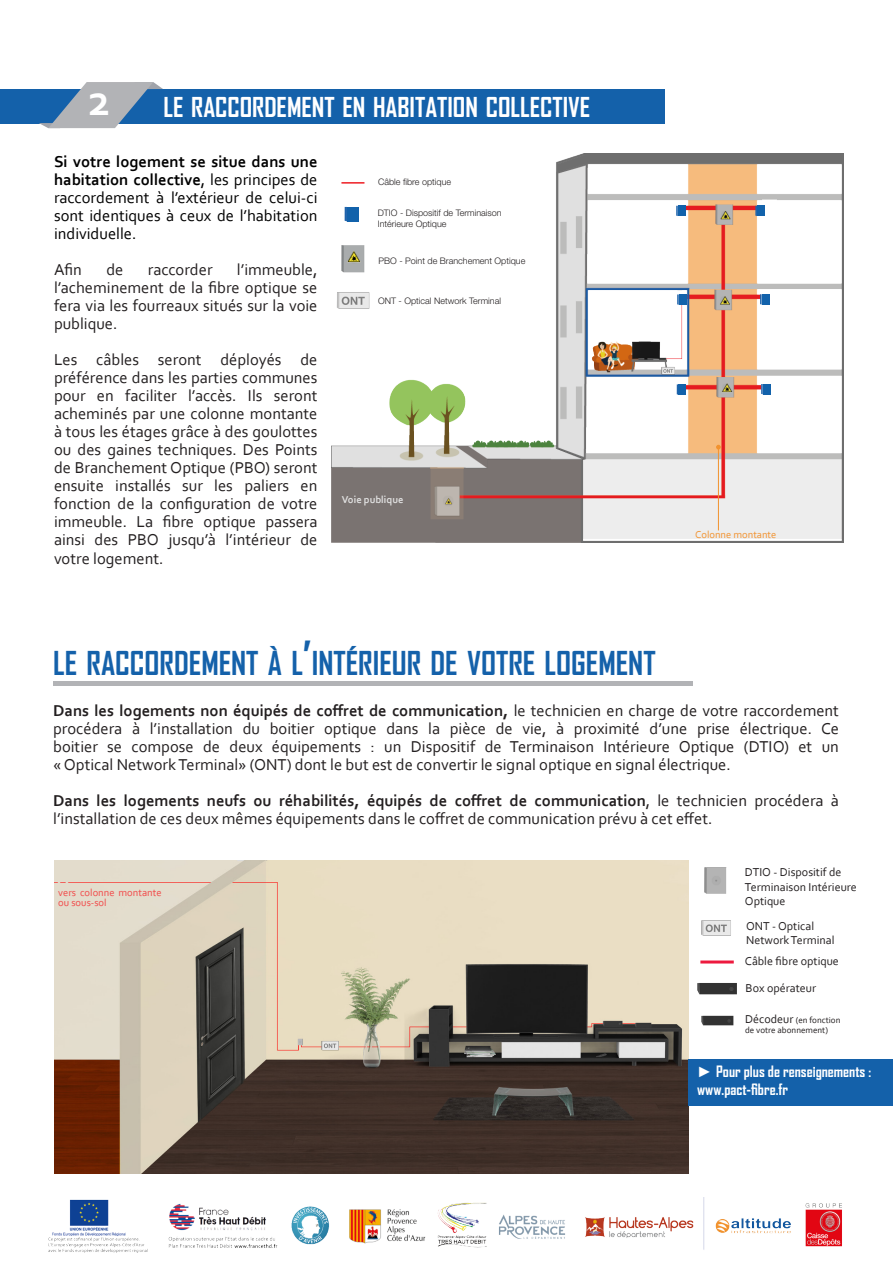
<style>
.page{position:relative;width:893px;height:1263px;background:#fff}
.page>*{position:absolute;margin:0;border:0;box-sizing:border-box;transform-origin:0 0}
.t1{font:700 45px "Corbel";color:#fff}
.t2{font:700 31.5px "Agency FB";color:#1461aa}
.t3{font:700 26.25px "Agency FB";color:#fff}
.t4{font:16.5px/18.1px "Corbel";color:#231f20;text-align:justify}
.t5{font:16.5px/18px "Corbel";color:#000;text-align:justify}
.t6{font:700 15px "Agency FB";color:#fff}
.t7{font:12px/14.4px "Corbel";color:#231f20}
.t8{font:10.5px/10.5px "Corbel";color:#f24848}
.t9{font:10.5px "Corbel";color:#f2922e}
.t10{font:700 10.5px "Corbel";color:#e0e0e0}
.t11{font:300 9px/10.8px "Helvetica Neue LT Std";color:#231f20}
.t12{font:9px/10.8px "Corbel";color:#231f20}
.s1{font-weight:700}
.s2{font-size:45px}
.s3{font-size:12px}
.s4{font-family:"Arial"}
</style>
<div class="page">
<img style="left:332px;top:153px;width:512px;height:390px">
<hr style="left:341px;top:182px;width:23px;height:2px;background:#ee1d23">
<img style="left:340px;top:243px;width:29px;height:34px">
<img style="left:343px;top:247px;width:19px;height:18px">
<img style="left:332px;top:285px;width:37px;height:34px">
<img style="left:658px;top:363px;width:21px;height:16px">
<div style="left:347px;top:207px;width:12px;height:14px;background:#1262ab"></div>
<hr style="left:718px;top:449px;width:1px;height:81px;background:#f2922e">
<svg style="left:716px;top:445px;width:5px;height:4px"></svg>
<svg style="left:345px;top:207px;width:2px;height:14px"></svg>
<div style="left:757px;top:206px;width:8px;height:10px;background:#1262ab"></div>
<svg style="left:755px;top:206px;width:2px;height:10px"></svg>
<div style="left:762px;top:294px;width:7px;height:11px;background:#1262ab"></div>
<svg style="left:760px;top:294px;width:2px;height:11px"></svg>
<div style="left:763px;top:384px;width:7px;height:10px;background:#1262ab"></div>
<svg style="left:761px;top:384px;width:2px;height:10px"></svg>
<div style="left:678px;top:384px;width:8px;height:11px;background:#1262ab"></div>
<div style="left:679px;top:294px;width:7px;height:11px;background:#1262ab"></div>
<svg style="left:677px;top:294px;width:2px;height:11px"></svg>
<div style="left:678px;top:206px;width:8px;height:10px;background:#1262ab"></div>
<svg style="left:676px;top:206px;width:2px;height:10px"></svg>
<img style="left:701px;top:920px;width:30px;height:16px">
<img style="left:704px;top:867px;width:23px;height:27px">
<hr style="left:700px;top:960px;width:34px;height:3px;background:#ed1a3e">
<img style="left:697px;top:983px;width:40px;height:43px">
<img style="left:54px;top:860px;width:635px;height:314px">
<img style="left:317px;top:1036px;width:27px;height:20px">
<div style="left:0;top:89px;width:664px;height:34px;background:#1461aa"></div>
<svg style="left:39px;top:82px;width:124px;height:46px"></svg>
<hr style="left:53px;top:681px;width:640px;height:4px;background:#b2b3b6">
<img style="left:49px;top:1197px;width:793px;height:55px">
<div style="left:689px;top:1059px;width:204px;height:46px;background:#1461aa"></div>
<p class="t1" style="left:88px;top:72px;width:24px">2</p>
<p class="t3" style="left:164px;top:90px;width:428px">LE RACCORDEMENT EN HABITATION COLLECTIVE</p>
<p class="t5" style="left:54px;top:152px;width:265px"><span class="s1">Si votre logement se situe dans une habitation collective</span>, les principes de raccordement à l’extérieur de celui-ci sont identiques à ceux de l’habitation individuelle.</p>
<p class="t4" style="left:54px;top:260px;width:30px">Afin</p>
<p class="t4" style="left:106px;top:260px;width:19px">de</p>
<p class="t4" style="left:148px;top:260px;width:66px">raccorder</p>
<p class="t4" style="left:54px;top:260px;width:265px;text-indent:183px">l’immeuble, l’acheminement de la fibre optique se fera via les fourreaux situés sur la voie publique.</p>
<p class="t4" style="left:54px;top:350px;width:265px">Les câbles seront déployés de préférence dans les parties communes pour en faciliter l’accès. Ils seront acheminés par une colonne montante à tous les étages grâce à des goulottes ou des gaines techniques. Des Points de Branchement Optique (PBO) seront ensuite installés sur les paliers en fonction de la configuration de votre immeuble. La fibre optique passera ainsi des PBO jusqu’à l’intérieur de votre logement.</p>
<p class="t11" style="left:378px;top:176px;width:75px">Câble fibre optique</p>
<p class="t11" style="left:378px;top:207px;width:126px">DTIO - Dispositif de Terminaison<br>Intérieure Optique</p>
<p class="t11" style="left:378px;top:255px;width:148px">PBO - Point de Branchement Optique</p>
<p class="t11" style="left:378px;top:295px;width:125px">ONT - Optical Network Terminal</p>
<p class="t10" style="left:342px;top:493px;width:63px">Voie publique</p>
<p class="t2" style="left:53px;top:644px;width:604px">LE RACCORDEMENT À L<span class="s2">’</span>INTÉRIEUR DE VOTRE LOGEMENT</p>
<p class="t9" style="left:695px;top:528px;width:83px">Colonne montante</p>
<p class="t4" style="left:53px;top:701px;width:787px"><span class="s1">Dans les logements non équipés de coffret de communication,</span> le technicien en charge de votre raccordement procédera à l’installation du boitier optique dans la pièce de vie, à proximité d’une prise électrique. Ce boitier se compose de deux équipements : un Dispositif de Terminaison Intérieure Optique (DTIO) et un « Optical Network Terminal» (ONT) dont le but est de convertir le signal optique en signal électrique.</p>
<p class="t4" style="left:53px;top:791px;width:787px"><span class="s1">Dans les logements neufs ou réhabilités, équipés de coffret de communication</span>, le technicien procédera à l’installation de ces deux mêmes équipements dans le coffret de communication prévu à cet effet.</p>
<p class="t8" style="left:58px;top:887px;width:105px">vers colonne montante ou sous-sol</p>
<p class="t7" style="left:745px;top:865px;width:113px">DTIO - Dispositif de<br>Terminaison Intérieure<br>Optique</p>
<p class="t7" style="left:746px;top:918px;width:90px">ONT - Optical<br>Network Terminal</p>
<p class="t7" style="left:745px;top:954px;width:95px">Câble fibre optique</p>
<p class="t7" style="left:746px;top:980px;width:72px">Box opérateur</p>
<p class="t12" style="left:745px;top:1014px;width:97px"><span class="s3">Décodeur</span> (en fonction de votre abonnement)</p>
<p class="t6" style="left:697px;top:1062px;width:176px"><span class="s4">►</span> Pour plus de renseignements :</p>
<p class="t6" style="left:697px;top:1080px;width:92px">www.pact-fibre.fr</p>
</div>
